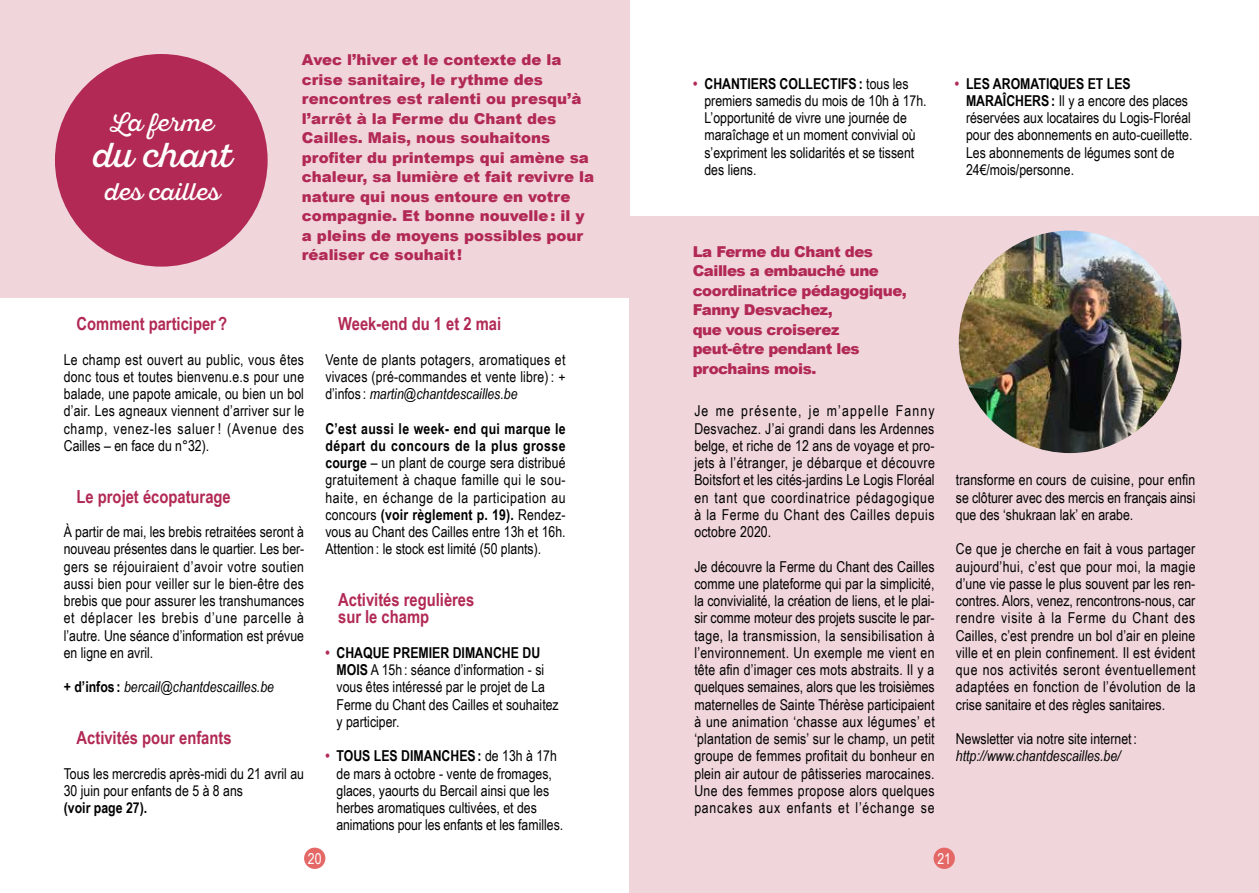
<style>
.page{position:relative;width:1259px;height:893px;background:#fff}
.page>*{position:absolute;margin:0;border:0;box-sizing:border-box;transform-origin:0 0}
.t1{font:34.5px "Sant Elia Script Alt";color:#fff}
.t2{font:24px "Sant Elia Script Alt";color:#fff}
.t3{font:700 18px/17.2px "Arial Narrow";color:#b12954}
.t4{font:15px/17.2px "Arial Narrow";color:#000;text-align:justify}
.t5{font:900 15px/19.5px "Arial";color:#b12954}
.t6{font:900 15px/19.5px "Arial";letter-spacing:-.03em;color:#b12954}
.t7{font:italic 15px "Arial Narrow";color:#000}
.t8{font:700 15px "Arial Narrow";color:#000}
.t9{font:15px "Arial Narrow";color:#fff}
.s1{font-weight:700;font-style:normal}
.s2{font-style:italic}
.s3{font-weight:700}
.s4{font-weight:700;color:#b12954}
</style>
<div class="page">
<div style="left:629px;top:216px;width:630px;height:677px;background:#f0d5da"></div>
<div style="left:0;top:0;width:629px;height:297px;background:#f0d5da"></div>
<div style="left:304px;top:848px;width:21px;height:21px;background:#e46866;border-radius:50%"></div>
<div style="left:933px;top:848px;width:22px;height:21px;background:#e46866;border-radius:50%"></div>
<img style="left:958px;top:231px;width:223px;height:222px;border-radius:111px">
<div style="left:55px;top:54px;width:213px;height:213px;background:#b12954;border-radius:50%"></div>
<h2 class="t2" style="left:111px;top:108px;width:104px">La ferme</h2>
<h1 class="t1" style="left:92px;top:135px;width:141px">du chant</h1>
<h2 class="t2" style="left:104px;top:177px;width:117px">des cailles</h2>
<p class="t5" style="left:302px;top:50px;width:294px">Avec l’hiver et le contexte de la crise sanitaire, le rythme des rencontres est ralenti ou presqu’à l’arrêt à la Ferme du Chant des<br>Cailles. Mais, nous souhaitons profiter du printemps qui amène sa chaleur, sa lumière et fait revivre la nature qui nous entoure en votre compagnie. Et bonne nouvelle: il y a pleins de moyens possibles pour réaliser ce souhait !</p>
<p class="t3" style="left:77px;top:315px;width:152px">Comment participer?</p>
<p class="t4" style="left:64px;top:351px;width:242px">Le champ est ouvert au public, vous êtes donc tous et toutes bienvenu.e.s pour une balade, une papote amicale, ou bien un bol d’air. Les agneaux viennent d’arriver sur le champ, venez-les saluer ! (Avenue des Cailles – en face du n°32).</p>
<p class="t3" style="left:77px;top:487px;width:156px">Le projet écopaturage</p>
<p class="t4" style="left:64px;top:523px;width:242px">À partir de mai, les brebis retraitées seront à nouveau présentes dans le quartier. Les ber&shy;gers se réjouiraient d’avoir votre soutien aussi bien pour veiller sur le bien-être des brebis que pour assurer les transhumances et déplacer les brebis d’une parcelle à l’autre. Une séance d’information est prévue en ligne en avril.</p>
<p class="t7" style="left:64px;top:679px;width:212px"><span class="s1">+ d’infos :</span> bercail@chantdescailles.be</p>
<p class="t3" style="left:77px;top:729px;width:157px">Activités pour enfants</p>
<p class="t4" style="left:64px;top:765px;width:242px">Tous les mercredis après-midi du 21 avril au<br>30 juin pour enfants de 5 à 8 ans</p>
<p class="t8" style="left:64px;top:799px;width:85px">(voir page 27).</p>
<p class="t3" style="left:338px;top:315px;width:164px">Week-end du 1 et 2 mai</p>
<p class="t4" style="left:325px;top:351px;width:242px">Vente de plants potagers, aromatiques et vivaces (pré-commandes et vente libre) : + d’infos : <span class="s2">martin@chantdescailles.be</span></p>
<p class="t4" style="left:325px;top:420px;width:242px"><span class="s3">C’est aussi le week- end qui marque le départ du concours de la plus grosse courge</span> – un plant de courge sera distribué gratuitement à chaque famille qui le sou&shy;haite, en échange de la participation au concours <span class="s3">(voir règlement p. 19).</span> Rendez&shy;vous au Chant des Cailles entre 13h et 16h.<br>Attention : le stock est limité (50 plants).</p>
<p class="t3" style="left:338px;top:591px;width:138px">Activités regulières sur le champ</p>
<p class="t4" style="left:336px;top:644px;width:224px;text-align:left;text-indent:-11px"><span class="s4">•</span> <span class="s3">CHAQUE PREMIER DIMANCHE DU<br>MOIS</span> A 15h : séance d’information - si vous êtes intéressé par le projet de La<br>Ferme du Chant des Cailles et souhaitez y participer.</p>
<p class="t4" style="left:336px;top:747px;width:228px;text-align:left;text-indent:-11px"><span class="s4">•</span> <span class="s3">TOUS LES DIMANCHES:</span> de 13h à 17h de mars à octobre - vente de fromages, glaces, yaourts du Bercail ainsi que les herbes aromatiques cultivées, et des animations pour les enfants et les familles.</p>
<p class="t4" style="left:704px;top:75px;width:224px;text-align:left;text-indent:-11px"><span class="s4">•</span> <span class="s3">CHANTIERS COLLECTIFS:</span> tous les premiers samedis du mois de 10h à 17h.<br>L’opportunité de vivre une journée de maraîchage et un moment convivial où s’expriment les solidarités et se tissent des liens.</p>
<p class="t4" style="left:966px;top:75px;width:228px;text-align:left;text-indent:-11px"><span class="s4">•</span> <span class="s3">LES AROMATIQUES ET LES MARAÎCHERS:</span> Il y a encore des places réservées aux locataires du Logis-Floréal pour des abonnements en auto-cueillette.<br>Les abonnements de légumes sont de 24€/mois/personne.</p>
<p class="t6" style="left:692px;top:242px;width:216px">La Ferme du Chant des<br>Cailles a embauché une coordinatrice pédagogique,<br>Fanny Desvachez,<br>que vous croiserez peut-être pendant les prochains mois.</p>
<p class="t4" style="left:694px;top:402px;width:242px">Je me présente, je m’appelle Fanny Desvachez. J’ai grandi dans les Ardennes belge, et riche de 12 ans de voyage et pro&shy;jets à l’étranger, je débarque et découvre Boitsfort et les cités-jardins Le Logis Floréal en tant que coordinatrice pédagogique à la Ferme du Chant des Cailles depuis octobre 2020.</p>
<p class="t4" style="left:694px;top:558px;width:242px">Je découvre la Ferme du Chant des Cailles comme une plateforme qui par la simplicité, la convivialité, la création de liens, et le plai&shy;sir comme moteur des projets suscite le par&shy;tage, la transmission, la sensibilisation à l’environnement. Un exemple me vient en tête afin d’imager ces mots abstraits. Il y a quelques semaines, alors que les troisièmes maternelles de Sainte Thérèse participaient à une animation ‘chasse aux légumes’ et ‘plantation de semis’ sur le champ, un petit groupe de femmes profitait du bonheur en plein air autour de pâtisseries marocaines.<br>Une des femmes propose alors quelques pancakes aux enfants et l’échange se</p>
<p class="t4" style="left:956px;top:471px;width:241px">transforme en cours de cuisine, pour enfin se clôturer avec des mercis en français ainsi que des ‘shukraan lak’ en arabe.</p>
<p class="t4" style="left:956px;top:540px;width:241px">Ce que je cherche en fait à vous partager aujourd’hui, c’est que pour moi, la magie d’une vie passe le plus souvent par les ren&shy;contres. Alors, venez, rencontrons-nous, car rendre visite à la Ferme du Chant des Cailles, c’est prendre un bol d’air en pleine ville et en plein confinement. Il est évident que nos activités seront éventuellement adaptées en fonction de l’évolution de la crise sanitaire et des règles sanitaires.</p>
<p class="t4" style="left:956px;top:730px;width:183px">Newsletter via notre site internet :</p>
<p class="t7" style="left:956px;top:748px;width:166px">http://www.chantdescailles.be/</p>
<p class="t9" style="left:308px;top:850px;width:15px">20</p>
<p class="t9" style="left:937px;top:850px;width:15px">21</p>
</div>
